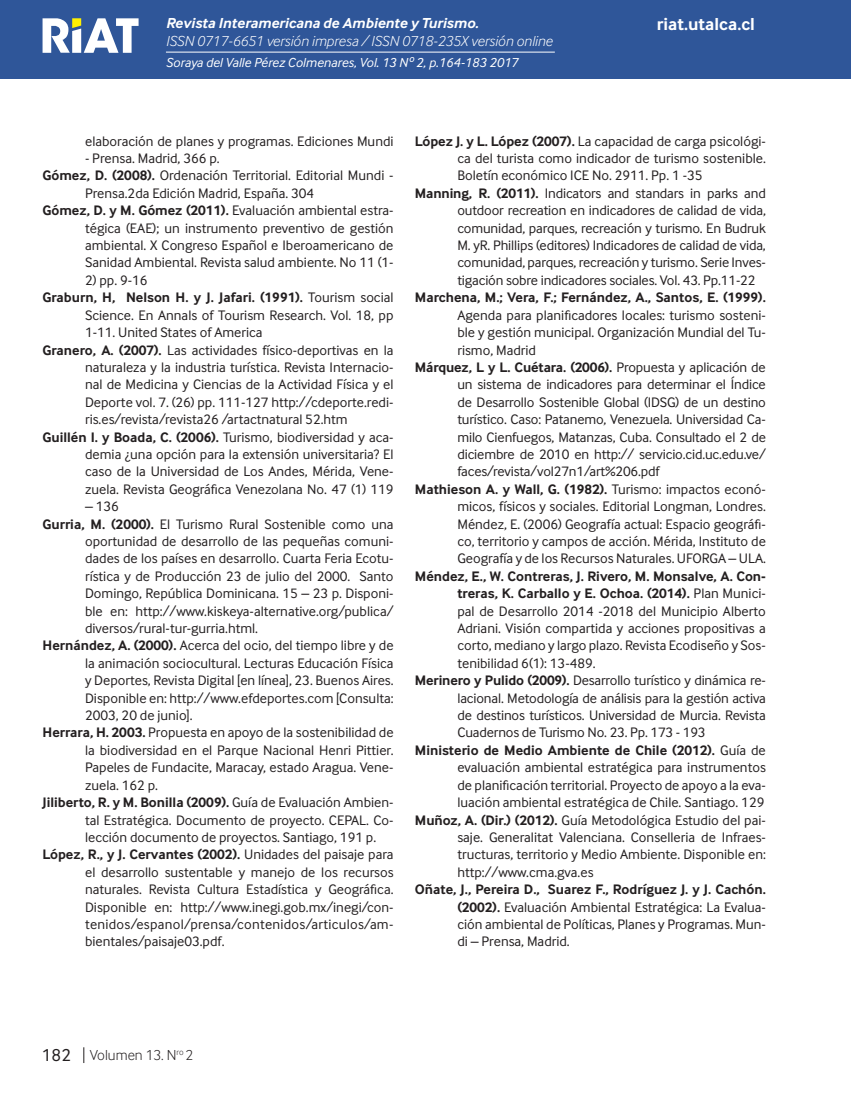
<style>
.page{position:relative;width:851px;height:1106px;background:#fff}
.page>*{position:absolute;margin:0;border:0;box-sizing:border-box;transform-origin:0 0}
.t1{font:700 18px "Inter Face";color:#fff}
.t2{font:italic 300 15px "Inter Face";color:#fff}
.t3{font:italic 700 15px "Inter Face";color:#fff}
.t4{font:300 15px "Inter Face";color:#231f20}
.Cuerpo_de_Texto{font:14.25px/17.4px "Inter Face";color:#231f20;text-align:justify}
.Cuño_de_pagina{font:italic 13.5px "Inter Face";color:#fff}
.s1{font-weight:700}
.s2{font-weight:400;font-size:18px}
</style>
<div class="page">
<div style="left:0;top:0;width:850px;height:79px;background:#2f5699"></div>
<hr style="left:850px;top:0;width:1px;height:79px;background:#2f5699">
<hr style="left:166px;top:52px;width:388px;height:1px;background:#fff">
<svg style="left:43px;top:18px;width:95px;height:35px"></svg>
<svg style="left:83px;top:1047px;width:1px;height:16px"></svg>
<p class="t3" style="left:166px;top:15px;width:314px">Revista Interamericana de Ambiente y Turismo.</p>
<p class="t2" style="left:166px;top:33px;width:388px">ISSN 0717-6651 versión impresa / ISSN 0718-235X versión online</p>
<p class="Cuño_de_pagina" style="left:166px;top:55px;width:354px">Soraya del Valle Pérez Colmenares, Vol. 13 Nº 2, p.164-183 2017</p>
<p class="t1" style="left:656px;top:14px;width:99px">riat.utalca.cl</p>
<p class="Cuerpo_de_Texto" style="left:85px;top:132px;width:310px">elaboración de planes y programas. Ediciones Mundi</p>
<p class="Cuerpo_de_Texto" style="left:85px;top:149px;width:136px">- Prensa. Madrid, 366 p.</p>
<p class="Cuerpo_de_Texto" style="left:85px;top:167px;width:310px;text-indent:-43px"><span class="s1">Gómez, D. (2008).</span> Ordenación Territorial. Editorial Mundi -<br>Prensa.2da Edición Madrid, España. 304</p>
<p class="Cuerpo_de_Texto" style="left:85px;top:202px;width:310px;text-indent:-43px"><span class="s1">Gómez, D. y M. Gómez (2011).</span> Evaluación ambiental estra&shy;tégica (EAE); un instrumento preventivo de gestión ambiental. X Congreso Español e Iberoamericano de Sanidad Ambiental. Revista salud ambiente. No 11 (1-</p>
<p class="Cuerpo_de_Texto" style="left:85px;top:271px;width:64px">2) pp. 9-16</p>
<p class="Cuerpo_de_Texto" style="left:85px;top:289px;width:310px;text-indent:-43px"><span class="s1">Graburn, H, Nelson H. y J. Jafari. (1991).</span> Tourism social Science. En Annals of Tourism Research. Vol. 18, pp 1-11. United States of America</p>
<p class="Cuerpo_de_Texto" style="left:85px;top:341px;width:310px;text-indent:-43px"><span class="s1">Granero, A. (2007).</span> Las actividades físico-deportivas en la naturaleza y la industria turística. Revista Internacio&shy;nal de Medicina y Ciencias de la Actividad Física y el Deporte vol. 7. (26) pp. 111-127 http://cdeporte.redi&shy;ris.es/revista/revista26 /artactnatural 52.htm</p>
<p class="Cuerpo_de_Texto" style="left:85px;top:428px;width:310px;text-indent:-43px"><span class="s1">Guillén I. y Boada, C. (2006).</span> Turismo, biodiversidad y aca&shy;demia ¿una opción para la extensión universitaria? El caso de la Universidad de Los Andes, Mérida, Vene&shy;zuela. Revista Geográfica Venezolana No. 47 (1) 119</p>
<p class="Cuerpo_de_Texto" style="left:85px;top:497px;width:35px">– 136</p>
<p class="Cuerpo_de_Texto" style="left:85px;top:515px;width:310px;text-indent:-43px"><span class="s1">Gurria, M. (2000).</span> El Turismo Rural Sostenible como una oportunidad de desarrollo de las pequeñas comuni&shy;dades de los países en desarrollo. Cuarta Feria Ecotu&shy;rística y de Producción 23 de julio del 2000. Santo Domingo, República Dominicana. 15 – 23 p. Disponi&shy;ble en: http://www.kiskeya-alternative.org/publica/ diversos/rural-tur-gurria.html.</p>
<p class="Cuerpo_de_Texto" style="left:85px;top:637px;width:310px;text-indent:-43px"><span class="s1">Hernández, A. (2000).</span> Acerca del ocio, del tiempo libre y de la animación sociocultural. Lecturas Educación Física y Deportes, Revista Digital [en línea], 23. Buenos Aires.<br>Disponible en: http://www.efdeportes.com [Consulta:<br>2003, 20 de junio].</p>
<p class="Cuerpo_de_Texto" style="left:85px;top:724px;width:310px;text-indent:-43px"><span class="s1">Herrara, H. 2003.</span> Propuesta en apoyo de la sostenibilidad de la biodiversidad en el Parque Nacional Henri Pittier.<br>Papeles de Fundacite, Maracay, estado Aragua. Vene&shy;zuela. 162 p.</p>
<p class="Cuerpo_de_Texto" style="left:85px;top:793px;width:310px;text-indent:-43px"><span class="s1">Jiliberto, R. y M. Bonilla (2009).</span> Guía de Evaluación Ambien&shy;tal Estratégica. Documento de proyecto. CEPAL. Co&shy;lección documento de proyectos. Santiago, 191 p.</p>
<p class="Cuerpo_de_Texto" style="left:85px;top:845px;width:310px;text-indent:-43px"><span class="s1">López, R., y J. Cervantes (2002).</span> Unidades del paisaje para el desarrollo sustentable y manejo de los recursos naturales. Revista Cultura Estadística y Geográfica.<br>Disponible en: http://www.inegi.gob.mx/inegi/con&shy;tenidos/espanol/prensa/contenidos/articulos/am&shy;bientales/paisaje03.pdf.</p>
<p class="Cuerpo_de_Texto" style="left:457px;top:132px;width:310px;text-indent:-43px"><span class="s1">López J. y L. López (2007).</span> La capacidad de carga psicológi&shy;ca del turista como indicador de turismo sostenible.<br>Boletín económico ICE No. 2911. Pp. 1 -35</p>
<p class="Cuerpo_de_Texto" style="left:457px;top:184px;width:310px;text-indent:-43px"><span class="s1">Manning, R. (2011).</span> Indicators and standars in parks and outdoor recreation en indicadores de calidad de vida, comunidad, parques, recreación y turismo. En Budruk M. yR. Phillips (editores) Indicadores de calidad de vida, comunidad, parques, recreación y turismo. Serie Inves&shy;tigación sobre indicadores sociales. Vol. 43. Pp.11-22</p>
<p class="Cuerpo_de_Texto" style="left:457px;top:289px;width:310px;text-indent:-43px"><span class="s1">Marchena, M.; Vera, F.; Fernández, A., Santos, E. (1999).<br></span>Agenda para planificadores locales: turismo sosteni&shy;ble y gestión municipal. Organización Mundial del Tu&shy;rismo, Madrid</p>
<p class="Cuerpo_de_Texto" style="left:457px;top:358px;width:310px;text-indent:-43px"><span class="s1">Márquez, L y L. Cuétara. (2006).</span> Propuesta y aplicación de un sistema de indicadores para determinar el Índice de Desarrollo Sostenible Global (IDSG) de un destino turístico. Caso: Patanemo, Venezuela. Universidad Ca&shy;milo Cienfuegos, Matanzas, Cuba. Consultado el 2 de diciembre de 2010 en http:// servicio.cid.uc.edu.ve/ faces/revista/vol27n1/art%206.pdf</p>
<p class="Cuerpo_de_Texto" style="left:457px;top:480px;width:310px;text-indent:-43px"><span class="s1">Mathieson A. y Wall, G. (1982).</span> Turismo: impactos econó&shy;micos, físicos y sociales. Editorial Longman, Londres.<br>Méndez, E. (2006) Geografía actual: Espacio geográfi&shy;co, territorio y campos de acción. Mérida, Instituto de Geografía y de los Recursos Naturales. UFORGA – ULA.</p>
<p class="Cuerpo_de_Texto" style="left:457px;top:567px;width:310px;text-indent:-43px"><span class="s1">Méndez, E., W. Contreras, J. Rivero, M. Monsalve, A. Con&shy;treras, K. Carballo y E. Ochoa. (2014).</span> Plan Munici&shy;pal de Desarrollo 2014 -2018 del Municipio Alberto Adriani. Visión compartida y acciones propositivas a corto, mediano y largo plazo. Revista Ecodiseño y Sos&shy;tenibilidad 6(1): 13-489.</p>
<p class="Cuerpo_de_Texto" style="left:457px;top:671px;width:310px;text-indent:-43px"><span class="s1">Merinero y Pulido (2009).</span> Desarrollo turístico y dinámica re&shy;lacional. Metodología de análisis para la gestión activa de destinos turísticos. Universidad de Murcia. Revista Cuadernos de Turismo No. 23. Pp. 173 - 193</p>
<p class="Cuerpo_de_Texto" style="left:457px;top:741px;width:310px;text-indent:-43px"><span class="s1">Ministerio de Medio Ambiente de Chile (2012).</span> Guía de evaluación ambiental estratégica para instrumentos de planificación territorial. Proyecto de apoyo a la eva&shy;luación ambiental estratégica de Chile. Santiago. 129</p>
<p class="Cuerpo_de_Texto" style="left:457px;top:811px;width:310px;text-indent:-43px"><span class="s1">Muñoz, A. (Dir.) (2012).</span> Guía Metodológica Estudio del pai&shy;saje. Generalitat Valenciana. Conselleria de Infraes&shy;tructuras, territorio y Medio Ambiente. Disponible en: http://www.cma.gva.es</p>
<p class="Cuerpo_de_Texto" style="left:457px;top:880px;width:310px;text-indent:-43px"><span class="s1">Oñate, J., Pereira D., Suarez F., Rodríguez J. y J. Cachón. (2002).</span> Evaluación Ambiental Estratégica: La Evalua&shy;ción ambiental de Políticas, Planes y Programas. Mun&shy;di – Prensa, Madrid.</p>
<p class="t4" style="left:42px;top:1046px;width:153px"><span class="s2">182</span> Volumen 13. N<sup>ro</sup> 2</p>
</div>
